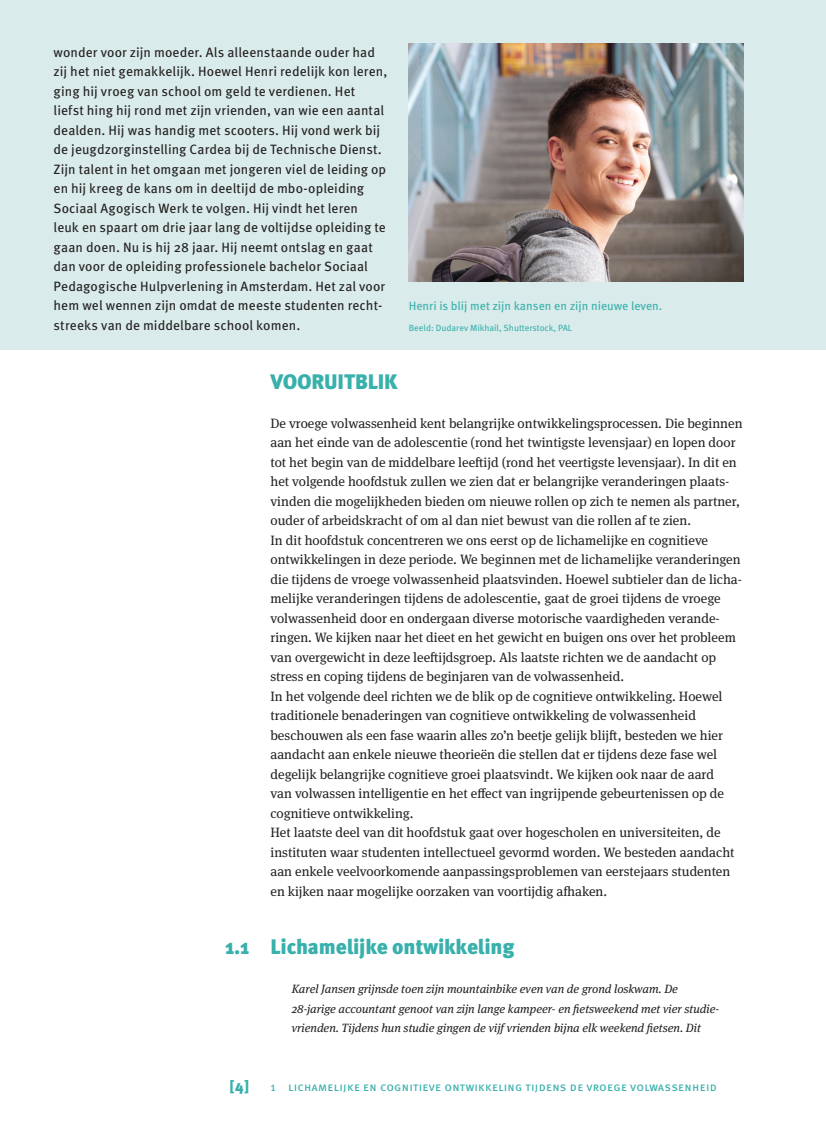
<style>
.page{position:relative;width:826px;height:1124px;background:#fff}
.page>*{position:absolute;margin:0;border:0;box-sizing:border-box;transform-origin:0 0}
.CHAP_H1{font:900 21px "Meta Pro";letter-spacing:-.01em;color:#38b0ac}
.t1{font:900 15px "Meta Pro";color:#38b0ac}
.CHAP_TXT_INDENT{font:13.5px/19.5px "Meta Serif Pro";color:#231f20}
.CHAP_INTRO_TXT{font:13.5px/19.5px "Meta Pro";letter-spacing:.005em;color:#231f20}
.CHAP_EXT_EXT{font:italic 12px/19.5px "Meta Serif Pro";color:#231f20}
.CHAP_INTRO_UP_CAP{font:12px "Meta Pro";color:#38b0ac}
.CHAP_INTRO_UP_SRC{font:9px "Meta Pro";color:#38b0ac}
</style>
<div class="page">
<div style="left:0;top:0;width:826px;height:349px;background:#d9ebea"></div>
<img style="left:409px;top:43px;width:334px;height:238px">
<p class="CHAP_INTRO_TXT" style="left:54px;top:41px;width:335px">wonder voor zijn moeder. Als alleenstaande ouder had zij het niet gemakkelijk. Hoewel Henri redelijk kon leren, ging hij vroeg van school om geld te verdienen. Het liefst hing hij rond met zijn vrienden, van wie een aantal dealden. Hij was handig met scooters. Hij vond werk bij de jeugdzorginstelling Cardea bij de Technische Dienst.<br>Zijn talent in het omgaan met jongeren viel de leiding op en hij kreeg de kans om in deeltijd de mbo-opleiding</p>
<p class="CHAP_INTRO_TXT" style="left:54px;top:197px;width:334px">Sociaal Agogisch Werk te volgen. Hij vindt het leren leuk en spaart om drie jaar lang de voltijdse opleiding te gaan doen. Nu is hij 28 jaar. Hij neemt ontslag en gaat dan voor de opleiding professionele bachelor Sociaal Pedagogische Hulpverlening in Amsterdam. Het zal voor hem wel wennen zijn omdat de meeste studenten recht&shy;streeks van de middelbare school komen.</p>
<p class="CHAP_INTRO_UP_CAP" style="left:409px;top:297px;width:255px">Henri is blij met zijn kansen en zijn nieuwe leven.</p>
<p class="CHAP_INTRO_UP_SRC" style="left:409px;top:321px;width:165px">Beeld: Dudarev Mikhail, Shutterstock, PAL</p>
<p class="CHAP_H1" style="left:270px;top:364px;width:129px">VOORUITBLIK</p>
<p class="CHAP_TXT_INDENT" style="left:270px;top:412px;width:473px">De vroege volwassenheid kent belangrijke ontwikkelingsprocessen. Die beginnen aan het einde van de adolescentie (rond het twintigste levensjaar) en lopen door tot het begin van de middelbare leeftijd (rond het veertigste levensjaar). In dit en het volgende hoofdstuk zullen we zien dat er belangrijke veranderingen plaats&shy;vinden die mogelijkheden bieden om nieuwe rollen op zich te nemen als partner, ouder of arbeidskracht of om al dan niet bewust van die rollen af te zien.</p>
<p class="CHAP_TXT_INDENT" style="left:270px;top:529px;width:473px">In dit hoofdstuk concentreren we ons eerst op de lichamelijke en cognitieve ontwikkelingen in deze periode. We beginnen met de lichamelijke veranderingen die tijdens de vroege volwassenheid plaatsvinden. Hoewel subtieler dan de licha&shy;melijke veranderingen tijdens de adolescentie, gaat de groei tijdens de vroege volwassenheid door en ondergaan diverse motorische vaardigheden verande&shy;ringen. We kijken naar het dieet en het gewicht en buigen ons over het probleem van overgewicht in deze leeftijdsgroep. Als laatste richten we de aandacht op stress en coping tijdens de beginjaren van de volwassenheid.</p>
<p class="CHAP_TXT_INDENT" style="left:270px;top:685px;width:455px">In het volgende deel richten we de blik op de cognitieve ontwikkeling. Hoewel traditionele benaderingen van cognitieve ontwikkeling de volwassenheid beschouwen als een fase waarin alles zo’n beetje gelijk blijft, besteden we hier aandacht aan enkele nieuwe theorieën die stellen dat er tijdens deze fase wel degelijk belangrijke cognitieve groei plaatsvindt. We kijken ook naar de aard van volwassen intelligentie en het effect van ingrijpende gebeurtenissen op de cognitieve ontwikkeling.</p>
<p class="CHAP_TXT_INDENT" style="left:270px;top:822px;width:465px">Het laatste deel van dit hoofdstuk gaat over hogescholen en universiteiten, de instituten waar studenten intellectueel gevormd worden. We besteden aandacht aan enkele veelvoorkomende aanpassingsproblemen van eerstejaars studenten en kijken naar mogelijke oorzaken van voortijdig afhaken.</p>
<p class="CHAP_H1" style="left:225px;top:930px;width:291px">1.1 Lichamelijke ontwikkeling</p>
<p class="CHAP_EXT_EXT" style="left:292px;top:978px;width:429px">Karel Jansen grijnsde toen zijn mountainbike even van de grond loskwam. De<br>28-jarige accountant genoot van zijn lange kampeer- en fietsweekend met vier studie&shy;vrienden. Tijdens hun studie gingen de vijf vrienden bijna elk weekend fietsen. Dit</p>
<p class="t1" style="left:230px;top:1073px;width:21px">[4]</p>
<p class="CHAP_INTRO_UP_CAP" style="left:270px;top:1077px;width:117px">1 Lichamelijkeencognitieve</p>
<p class="CHAP_INTRO_UP_CAP" style="left:444px;top:1077px;width:37px">ontwikkeling</p>
<p class="CHAP_INTRO_UP_CAP" style="left:525px;top:1077px;width:21px">tijdens</p>
<p class="CHAP_INTRO_UP_CAP" style="left:570px;top:1077px;width:37px">de vroege</p>
<p class="CHAP_INTRO_UP_CAP" style="left:630px;top:1077px;width:42px">volwassenheid</p>
</div>
